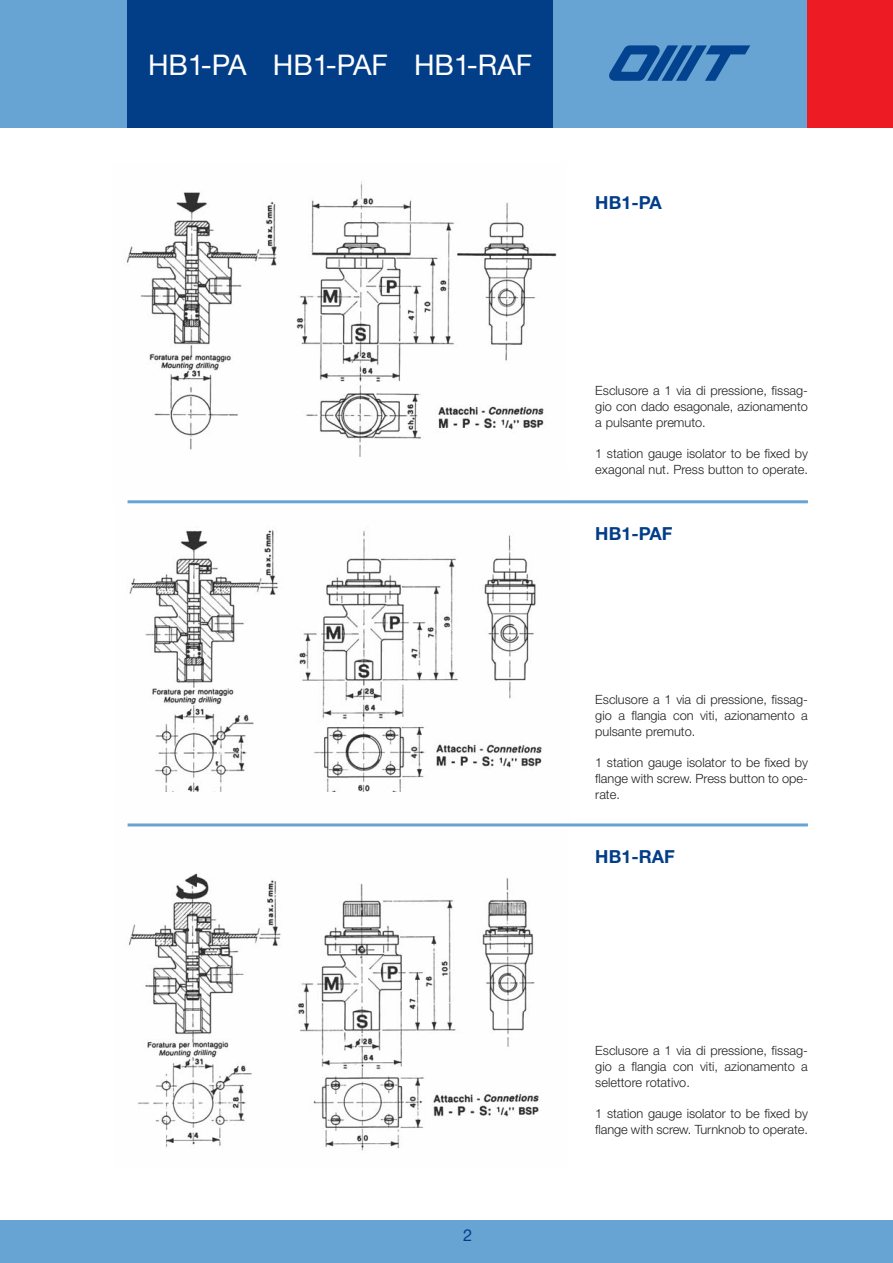
<style>
.page{position:relative;width:893px;height:1263px;background:#fff}
.page>*{position:absolute;margin:0;border:0;box-sizing:border-box;transform-origin:0 0}
.t1{font:28.5px "Helvetica Neue";color:#fff}
.t2{font:700 18px "Helvetica Neue";color:#023e88}
.t3{font:16.5px "Helvetica Neue";color:#023e88}
.t4{font:300 12.75px/15.8px "Helvetica Neue";color:#231f20;text-align:justify}
</style>
<div class="page">
<div style="left:0;top:0;width:893px;height:128px;background:#68a4d3"></div>
<svg style="left:609px;top:45px;width:141px;height:36px"></svg>
<div style="left:128px;top:0;width:425px;height:128px;background:#023e88"></div>
<div style="left:808px;top:0;width:85px;height:128px;background:#ed1c24"></div>
<div style="left:0;top:1220px;width:893px;height:43px;background:#68a4d3"></div>
<img style="left:126px;top:181px;width:431px;height:276px">
<img style="left:127px;top:500px;width:442px;height:292px">
<img style="left:127px;top:823px;width:440px;height:328px">
<hr style="left:128px;top:500px;width:680px;height:3px;background:#68a4d3">
<hr style="left:128px;top:823px;width:680px;height:3px;background:#68a4d3">
<h1 class="t1" style="left:148px;top:55px;width:386px">HB1-PA HB1-PAF HB1-RAF</h1>
<h2 class="t2" style="left:595px;top:196px;width:68px">HB1-PA</h2>
<p class="t4" style="left:595px;top:384px;width:214px">Esclusore a 1 via di pressione, fissag&shy;gio con dado esagonale, azionamento a pulsante premuto.</p>
<p class="t4" style="left:595px;top:447px;width:214px">1 station gauge isolator to be fixed by exagonal nut. Press button to operate.</p>
<h2 class="t2" style="left:595px;top:527px;width:79px">HB1- PAF</h2>
<p class="t4" style="left:595px;top:693px;width:214px">Esclusore a 1 via di pressione, fissag&shy;gio a flangia con viti, azionamento a pulsante premuto.</p>
<p class="t4" style="left:595px;top:756px;width:214px">1 station gauge isolator to be fixed by flange with screw. Press button to ope&shy;rate.</p>
<h2 class="t2" style="left:595px;top:850px;width:81px">HB1-RAF</h2>
<p class="t3" style="left:463px;top:1229px;width:11px">2</p>
<p class="t4" style="left:595px;top:1044px;width:214px">Esclusore a 1 via di pressione, fissag&shy;gio a flangia con viti, azionamento a selettore rotativo.</p>
<p class="t4" style="left:595px;top:1107px;width:214px">1 station gauge isolator to be fixed by flange with screw. Turnknob to operate.</p>
</div>
